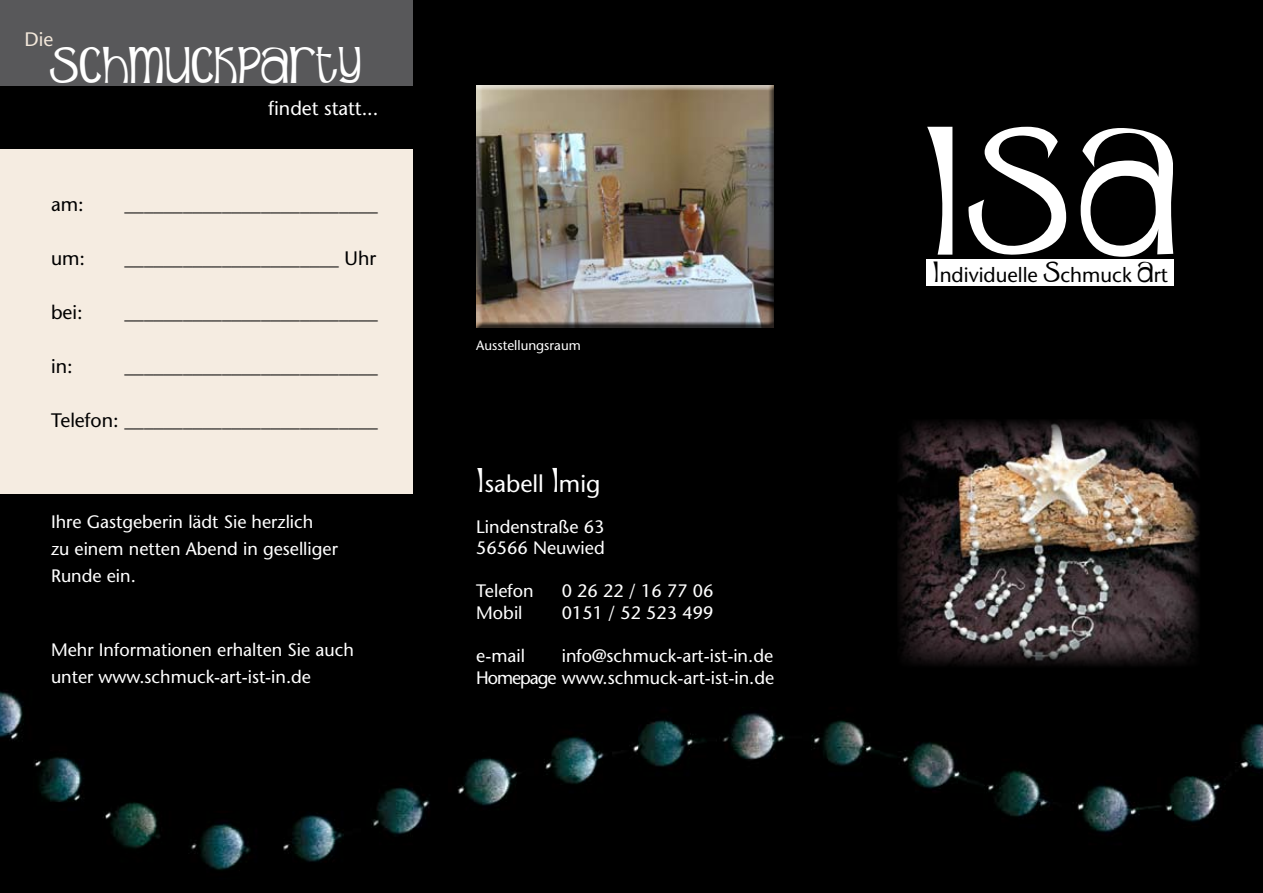
<style>
.page{position:relative;width:1263px;height:893px;background:#000}
.page>*{position:absolute;margin:0;border:0;box-sizing:border-box;transform-origin:0 0}
.t1{font:127.8px "Sunshine Poppy";color:#fff}
.t2{font:36px "Sunshine Poppy";color:#fff}
.t3{font:500 24px "Stone Sans Std";color:#fff}
.t4{font:500 20.4px "Stone Sans Std";color:#000}
.t5{font:500 19.5px "Stone Sans Std";color:#000}
.t6{font:500 19.5px "Stone Sans Std";color:#fff}
.t7{font:500 19.5px "Stone Sans Std";color:#f2e7da}
.t8{font:500 18px/27px "Stone Sans Std";color:#fff}
.t9{font:500 13.5px "Stone Sans Std";color:#fff}
.s1{font-family:"Sunshine Poppy";font-weight:400}
</style>
<div class="page">
<img style="left:897px;top:419px;width:304px;height:248px">
<div style="left:927px;top:259px;width:247px;height:27px;background:#fff"></div>
<div style="left:0;top:0;width:412px;height:85px;background:#58585a"></div>
<div style="left:0;top:149px;width:412px;height:344px;background:#f5ece1"></div>
<div style="left:475px;top:85px;width:300px;height:244px;background:#000;opacity:.75"></div>
<p class="t7" style="left:24px;top:27px;width:30px">Die</p>
<h2 class="t2" style="left:50px;top:46px;width:313px">SCHMUCKPARTY</h2>
<p class="t6" style="left:268px;top:96px;width:111px">findet statt...</p>
<p class="t5" style="left:51px;top:193px;width:34px">am:</p>
<p class="t5" style="left:125px;top:193px;width:255px">__________________________</p>
<p class="t5" style="left:51px;top:247px;width:36px">um:</p>
<p class="t5" style="left:125px;top:247px;width:253px">______________________ Uhr</p>
<p class="t5" style="left:51px;top:301px;width:33px">bei:</p>
<p class="t5" style="left:125px;top:301px;width:255px">__________________________</p>
<p class="t5" style="left:51px;top:355px;width:23px">in:</p>
<p class="t5" style="left:125px;top:355px;width:255px">__________________________</p>
<p class="t5" style="left:51px;top:409px;width:328px">Telefon: __________________________</p>
<p class="t8" style="left:51px;top:508px;width:288px">Ihre Gastgeberin lädt Sie herzlich<br>zu einem netten Abend in geselliger<br>Runde ein.</p>
<p class="t8" style="left:51px;top:636px;width:304px">Mehr Informationen erhalten Sie auch unter www.schmuck-art-ist-in.de</p>
<p class="t9" style="left:476px;top:337px;width:106px">Ausstellungsraum</p>
<h3 class="t3" style="left:476px;top:469px;width:126px"><span class="s1">L</span>sabell <span class="s1">L</span>mig</h3>
<p class="t8" style="left:476px;top:515px;width:130px;line-height:21.6px">Lindenstraße 63<br>56566 Neuwied</p>
<p class="t8" style="left:476px;top:578px;width:59px">Telefon</p>
<p class="t8" style="left:562px;top:578px;width:153px">0 26 22 / 16 77 06</p>
<p class="t8" style="left:476px;top:599px;width:48px">Mobil</p>
<p class="t8" style="left:562px;top:599px;width:153px">0151 / 52 523 499</p>
<p class="t8" style="left:476px;top:642px;width:50px">e-mail</p>
<p class="t8" style="left:476px;top:645px;width:299px;line-height:21.6px;text-align:right">info@schmuck-art-ist-in.de<br>Homepage www.schmuck-art-ist-in.de</p>
<h1 class="t1" style="left:921px;top:124px;width:261px">LSA</h1>
<p class="t4" style="left:932px;top:263px;width:237px"><span class="s1">L</span>ndividuelle <span class="s1">S</span>chmuck <span class="s1">A</span>rt</p>
</div>
